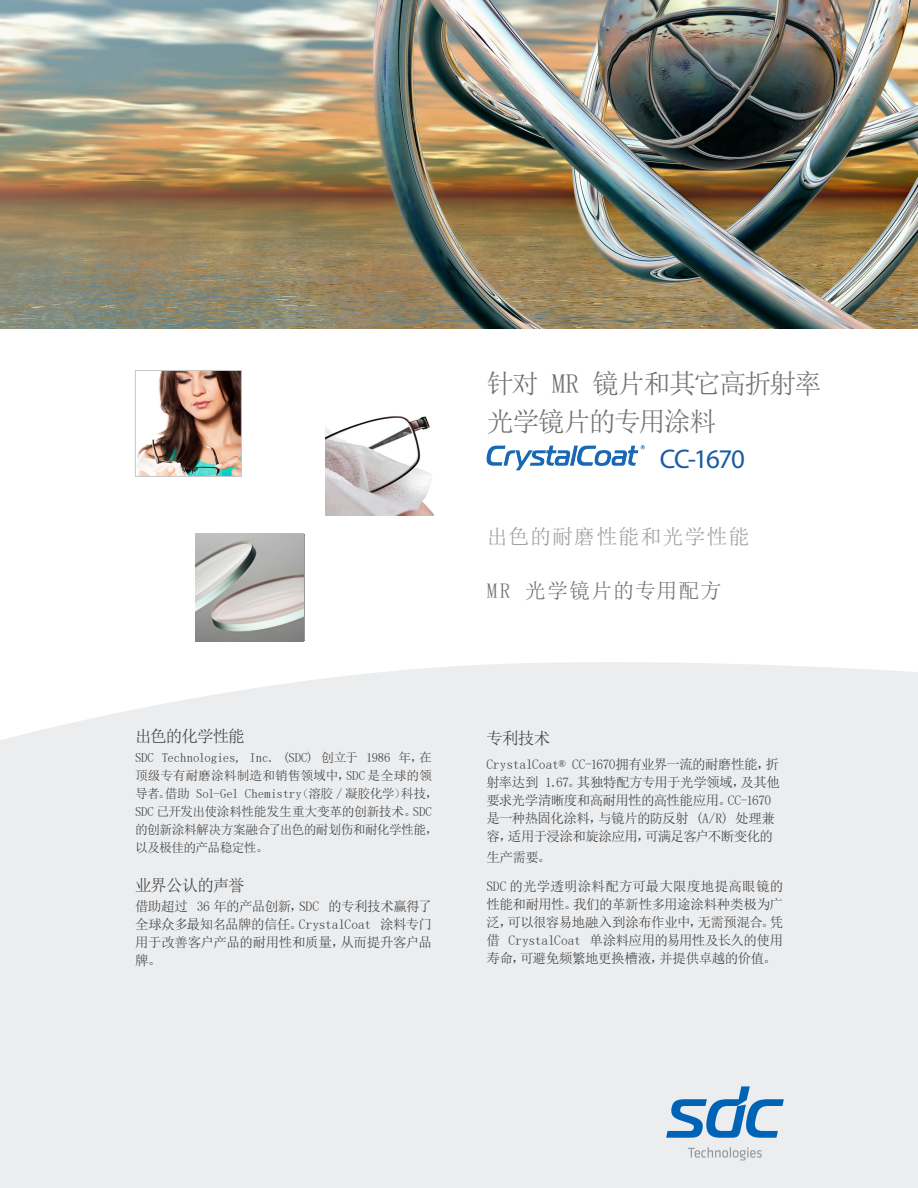
<style>
.page{position:relative;width:918px;height:1188px;background:#fff}
.page>*{position:absolute;margin:0;border:0;box-sizing:border-box;transform-origin:0 0}
.t1{font:27px "Sim Sun";letter-spacing:-.055em;color:#707271}
.t2{font:27px "Myriad Pro";letter-spacing:-.05em;color:#195ca2}
.t3{font:21px "Sim Sun";letter-spacing:.045em;color:#9e9fa0}
.t4{font:21px "Sim Sun";letter-spacing:.05em;color:#707271}
.Paragraph__Title{font:16.5px "Sim Sun";letter-spacing:-.05em;color:#3e3e3f}
.t5{font:13.5px/18px "Sim Sun";letter-spacing:-.035em;color:#3e3e3f;text-align:justify}
.t6{font:12.75px/18px "Sim Sun";letter-spacing:-.025em;color:#3e3e3f}
</style>
<div class="page">
<div style="left:0;top:662px;width:918px;height:526px;background:#ecedee"></div>
<svg style="left:688px;top:1147px;width:74px;height:13px"></svg>
<svg style="left:666px;top:1086px;width:118px;height:52px;background:#93b9d8"></svg>
<img style="left:137px;top:372px;width:103px;height:103px">
<div style="left:135px;top:370px;width:107px;height:107px;border:1px solid #c7c8ca"></div>
<img style="left:196px;top:533px;width:108px;height:108px">
<img style="left:325px;top:416px;width:108px;height:99px">
<img style="left:0;top:0;width:918px;height:329px">
<img style="left:487px;top:446px;width:157px;height:25px">
<p class="Paragraph__Title" style="left:135px;top:728px;width:111px">出色的化学性能</p>
<p class="t6" style="left:135px;top:748px;width:305px">SDC Technologies, Inc. (SDC) 创立于 1986 年，在顶级专有耐磨涂料制造和销售领域中，SDC 是全球的领导者。借助 Sol-Gel Chemistry（溶胶 / 凝胶化学）科技，<br>SDC 已开发出使涂料性能发生重大变革的创新技术。SDC的创新涂料解决方案融合了出色的耐划伤和耐化学性能，以及极佳的产品稳定性。</p>
<p class="Paragraph__Title" style="left:135px;top:877px;width:111px">业界公认的声誉</p>
<p class="t5" style="left:135px;top:897px;width:299px">借助超过 36 年的产品创新，SDC 的专利技术赢得了全球众多最知名品牌的信任。CrystalCoat 涂料专门用于改善客户产品的耐用性和质量，从而提升客户品牌。</p>
<p class="t1" style="left:487px;top:370px;width:336px">针对 MR 镜片和其它高折射率</p>
<p class="t1" style="left:487px;top:408px;width:231px">光学镜片的专用涂料</p>
<p class="t2" style="left:660px;top:442px;width:87px">CC-1670</p>
<p class="t3" style="left:487px;top:526px;width:264px">出色的耐磨性能和光学性能</p>
<p class="t4" style="left:487px;top:580px;width:236px">MR 光学镜片的专用配方</p>
<p class="Paragraph__Title" style="left:486px;top:730px;width:66px">专利技术</p>
<p class="t5" style="left:486px;top:755px;width:295px;text-align:left">CrystalCoat® CC-1670拥有业界一流的耐磨性能，折射率达到 1.67。其独特配方专用于光学领域，及其他要求光学清晰度和高耐用性的高性能应用。CC-1670是一种热固化涂料，与镜片的防反射 (A/R) 处理兼容，适用于浸涂和旋涂应用，可满足客户不断变化的</p>
<p class="t5" style="left:486px;top:848px;width:66px">生产需要。</p>
<p class="t5" style="left:486px;top:878px;width:298px">SDC 的光学透明涂料配方可最大限度地提高眼镜的性能和耐用性。我们的革新性多用途涂料种类极为广泛，可以很容易地融入到涂布作业中，无需预混合。凭借 CrystalCoat 单涂料应用的易用性及长久的使用寿命，可避免频繁地更换槽液，并提供卓越的价值。</p>
</div>
